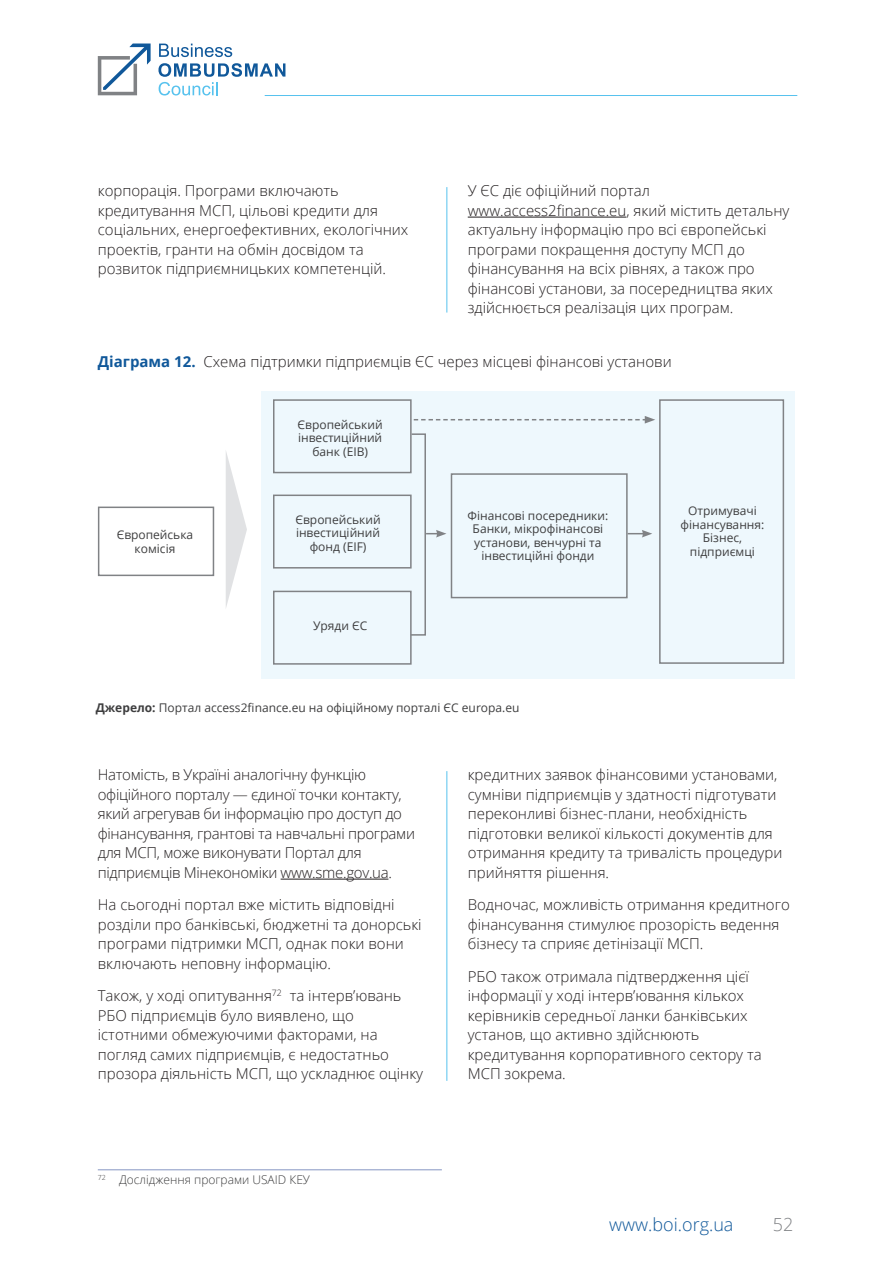
<style>
.page{position:relative;width:893px;height:1263px;background:#fff}
.page>*{position:absolute;margin:0;border:0;box-sizing:border-box;transform-origin:0 0}
.t1{font:300 18px "Open Sans";color:#10589a}
.t2{font:300 18px "Open Sans";color:#808285}
.t3{font:300 15px/19.5px "Open Sans";color:#231f20}
.t4{font:300 15px/19.5px "Open Sans";letter-spacing:-.02em;color:#231f20}
.t5{font:12px/13.5px "Open Sans";color:#3e3e3f;text-align:center}
.t6{font:300 12px "Open Sans";color:#3e3e3f}
.s1{font-weight:700;color:#10589a}
.s2{font-weight:700}
</style>
<div class="page">
<hr style="left:265px;top:95px;width:532px;height:1px;background:#57c2ee">
<svg style="left:159px;top:44px;width:73px;height:13px"></svg>
<svg style="left:158px;top:63px;width:127px;height:33px"></svg>
<svg style="left:98px;top:44px;width:53px;height:51px"></svg>
<div style="left:261px;top:391px;width:533px;height:287px;background:#eef8fd"></div>
<div style="left:98px;top:507px;width:116px;height:69px;border:2px solid #808285"></div>
<div style="left:273px;top:399px;width:139px;height:74px;border:2px solid #808285"></div>
<div style="left:273px;top:495px;width:139px;height:73px;border:2px solid #808285"></div>
<div style="left:273px;top:591px;width:139px;height:74px;border:2px solid #808285"></div>
<div style="left:451px;top:473px;width:177px;height:125px;border:2px solid #808285"></div>
<div style="left:659px;top:399px;width:125px;height:265px;border:2px solid #808285"></div>
<hr style="left:281px;top:879px;width:107px;height:1px;background:#231f20">
<hr style="left:446px;top:771px;width:1px;height:310px;background:#57c2ee">
<hr style="left:98px;top:1169px;width:344px;height:1px;background:#8696c3">
<svg style="left:414px;top:416px;width:241px;height:7px"></svg>
<svg style="left:226px;top:452px;width:21px;height:155px"></svg>
<svg style="left:409px;top:433px;width:37px;height:203px"></svg>
<svg style="left:628px;top:530px;width:24px;height:7px"></svg>
<hr style="left:468px;top:217px;width:158px;height:1px;background:#231f20">
<hr style="left:446px;top:187px;width:1px;height:126px;background:#57c2ee">
<p class="t3" style="left:98px;top:181px;width:312px">корпорація. Програми включають кредитування МСП, цільові кредити для соціальних, енергоефективних, екологічних проектів, гранти на обмін досвідом та розвиток підприємницьких компетенцій.</p>
<p class="t3" style="left:468px;top:181px;width:323px">У ЄС діє офіційний портал www.access2finance.eu, який містить детальну актуальну інформацію про всі європейські програми покращення доступу МСП до фінансування на всіх рівнях, а також про фінансові установи, за посередництва яких здійснюється реалізація цих програм.</p>
<p class="t3" style="left:98px;top:351px;width:575px"><span class="s1">Діаграма 12.</span> Схема підтримки підприємців ЄС через місцеві фінансові установи</p>
<p class="t5" style="left:117px;top:528px;width:78px">Європейська комісія</p>
<p class="t5" style="left:298px;top:417px;width:87px">Європейський інвестиційний банк (EIB)</p>
<p class="t5" style="left:295px;top:512px;width:87px">Європейський інвестиційний фонд (EIF)</p>
<p class="t5" style="left:313px;top:619px;width:56px">Уряди ЄС</p>
<p class="t5" style="left:467px;top:508px;width:142px">Фінансові посередники:<br>Банки, мікрофінансові установи, венчурні та інвестиційні фонди</p>
<p class="t5" style="left:96px;top:700px;width:425px"><span class="s2">Джерело:</span> Портал access2finance.eu на офіційному порталі ЄС europa.eu</p>
<p class="t5" style="left:681px;top:504px;width:85px">Отримувачі фінансування:<br>Бізнес, підприємці</p>
<p class="t4" style="left:98px;top:765px;width:319px">Натомість, в Україні аналогічну функцію офіційного порталу — єдиної точки контакту, який агрегував би інформацію про доступ до фінансування, грантові та навчальні програми для МСП, може виконувати Портал для підприємців Мінекономіки www.sme.gov.ua.</p>
<p class="t3" style="left:98px;top:895px;width:325px">На сьогодні портал вже містить відповідні розділи про банківські, бюджетні та донорські програми підтримки МСП, однак поки вони включають неповну інформацію.</p>
<p class="t3" style="left:98px;top:985px;width:327px">Також, у ході опитування<sup>72</sup> та інтерв’ювань РБО підприємців було виявлено, що істотними обмежуючими факторами, на погляд самих підприємців, є недостатньо прозора діяльність МСП, що ускладнює оцінку</p>
<p class="t6" style="left:98px;top:1171px;width:214px"><sup>72</sup> Дослідження програми USAID КЕУ</p>
<p class="t3" style="left:468px;top:765px;width:316px">кредитних заявок фінансовими установами, сумніви підприємців у здатності підготувати переконливі бізнес-плани, необхідність підготовки великої кількості документів для отримання кредиту та тривалість процедури прийняття рішення.</p>
<p class="t3" style="left:468px;top:895px;width:324px">Водночас, можливість отримання кредитного фінансування стимулює прозорість ведення бізнесу та сприяє детінізації МСП.</p>
<p class="t3" style="left:468px;top:966px;width:295px">РБО також отримала підтвердження цієї інформації у ході інтерв’ювання кількох керівників середньої ланки банківських установ, що активно здійснюють кредитування корпоративного сектору та МСП зокрема.</p>
<p class="t1" style="left:609px;top:1212px;width:126px">www.boi.org.ua</p>
<p class="t2" style="left:773px;top:1212px;width:22px">52</p>
</div>
